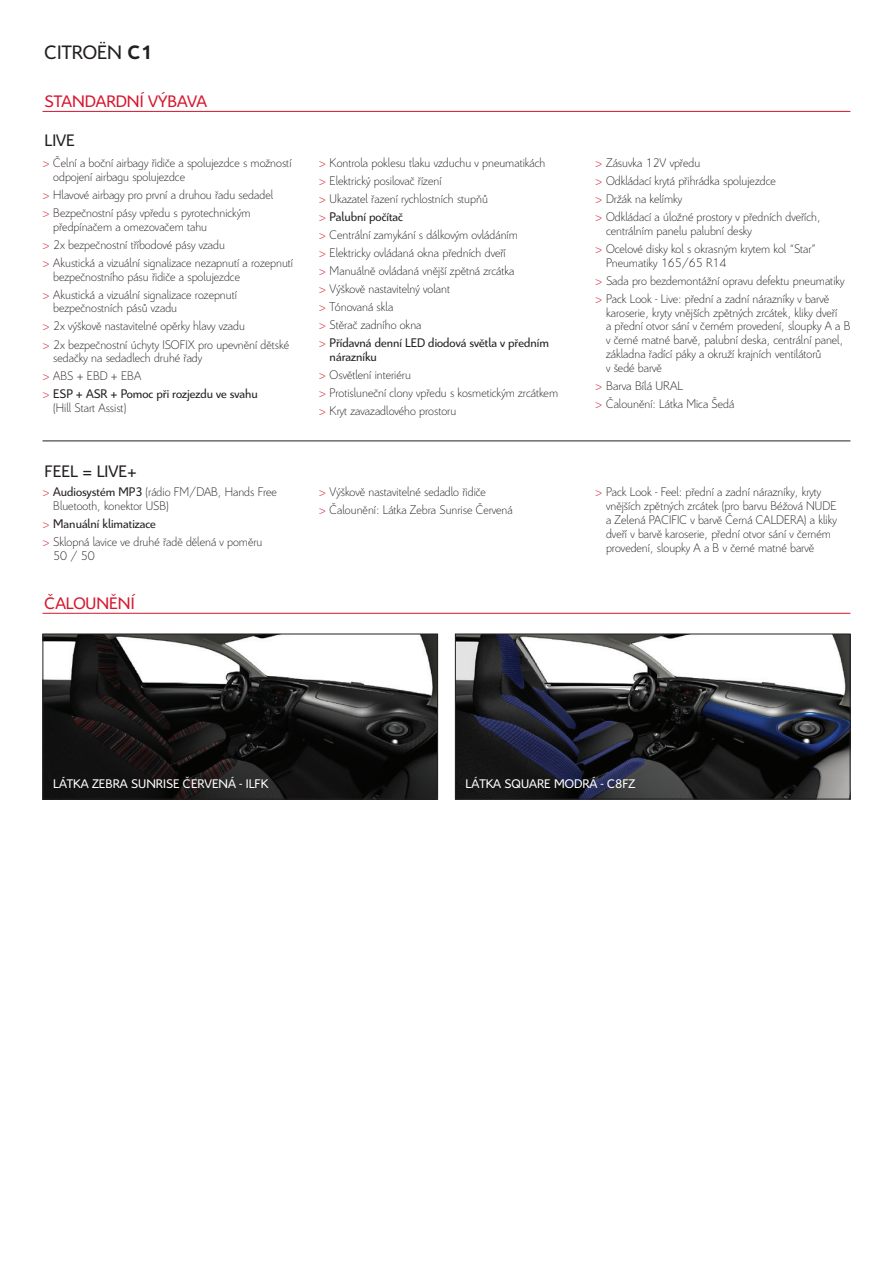
<style>
.page{position:relative;width:893px;height:1263px;background:#fff}
.page>*{position:absolute;margin:0;border:0;box-sizing:border-box;transform-origin:0 0}
.t1{font:21px "Citroen CE";color:#231f20}
.t2{font:18px "Citroen CE";letter-spacing:.155em;color:#d7162e}
.t3{font:18px "Citroen CE";color:#231f20}
.t4{font:300 13.5px/18px "Citroen CE";color:#231f20}
.t5{font:13.5px "Citroen CE";letter-spacing:.16em;color:#fff}
.t6{font:13.5px "Citroen CE";color:#fff}
.s1{font-weight:700}
.s2{color:#d7162e}
.s3{font-weight:400}
</style>
<div class="page">
<hr style="left:43px;top:613px;width:807px;height:1px;background:#d7162e">
<img style="left:45px;top:636px;width:391px;height:161px">
<div style="left:43px;top:634px;width:395px;height:165px;border:1px solid #231f20"></div>
<hr style="left:43px;top:111px;width:807px;height:1px;background:#d7162e">
<hr style="left:43px;top:440px;width:807px;height:1px;background:#231f20">
<img style="left:457px;top:636px;width:391px;height:161px">
<div style="left:455px;top:634px;width:395px;height:165px;border:1px solid #231f20"></div>
<h1 class="t1" style="left:45px;top:39px;width:109px">citroËn <span class="s1">C1</span></h1>
<h2 class="t2" style="left:45px;top:90px;width:144px">standardní výbava</h2>
<h2 class="t3" style="left:45px;top:129px;width:30px">LIVE</h2>
<p class="t4" style="left:53px;top:157px;width:240px;line-height:13.8px;text-indent:-11px"><span class="s2">&gt;</span> Čelní a boční airbagy řidiče a spolujezdce s možností odpojení airbagu spolujezdce</p>
<p class="t4" style="left:43px;top:186px;width:232px"><span class="s2">&gt;</span> Hlavové airbagy pro první a druhou řadu sedadel <span class="s2">&gt;</span> Bezpečnostní pásy vpředu s pyrotechnickým</p>
<p class="t4" style="left:43px;top:218px;width:252px;text-indent:11px">předpínačem a omezovačem tahu<br><span class="s2">&gt;</span> 2x bezpečnostní tříbodové pásy vzadu<br><span class="s2">&gt;</span> Akustická a vizuální signalizace nezapnutí a rozepnutí</p>
<p class="t4" style="left:43px;top:268px;width:199px;text-align:right">bezpečnostního pásu řidiče a spolujezdce <span class="s2">&gt;</span> Akustická a vizuální signalizace rozepnutí</p>
<p class="t4" style="left:43px;top:300px;width:248px;text-indent:11px">bezpečnostních pásů vzadu<br><span class="s2">&gt;</span> 2x výškově nastavitelné opěrky hlavy vzadu<br><span class="s2">&gt;</span> 2x bezpečnostní úchyty ISOFIX pro upevnění dětské</p>
<p class="t4" style="left:43px;top:350px;width:217px;text-indent:11px">sedačky na sedadlech druhé řady<br><span class="s2">&gt;</span> ABS + EBD + EBA<br><span class="s2">&gt;</span> <span class="s3">ESP + ASR + Pomoc při rozjezdu ve svahu</span></p>
<p class="t4" style="left:53px;top:400px;width:75px">(Hill Start Assist)</p>
<h2 class="t3" style="left:45px;top:459px;width:94px">FEEL = LIVE+</h2>
<p class="t4" style="left:53px;top:486px;width:225px;line-height:13.8px;text-indent:-11px"><span class="s2">&gt;</span> <span class="s3">Audiosystém MP3</span> (rádio FM/DAB, Hands Free<br>Bluetooth, konektor USB)</p>
<p class="t4" style="left:43px;top:516px;width:221px"><span class="s2">&gt;</span> <span class="s3">Manuální klimatizace<br></span><span class="s2">&gt;</span> Sklopná lavice ve druhé řadě dělená v poměru</p>
<p class="t4" style="left:53px;top:548px;width:43px">50 / 50</p>
<h2 class="t2" style="left:45px;top:591px;width:33px">ČALOUN</h2>
<h2 class="t2" style="left:109px;top:591px;width:27px">ĚnÍ</h2>
<p class="t4" style="left:319px;top:155px;width:232px"><span class="s2">&gt;</span> Kontrola poklesu tlaku vzduchu v pneumatikách <span class="s2">&gt;</span> Elektrický posilovač řízení<br><span class="s2">&gt;</span> Ukazatel řazení rychlostních stupňů<br><span class="s2">&gt;</span> <span class="s3">Palubní počítač<br></span><span class="s2">&gt;</span> Centrální zamykání s dálkovým ovládáním<br><span class="s2">&gt;</span> Elektricky ovládaná okna předních dveří<br><span class="s2">&gt;</span> Manuálně ovládaná vnější zpětná zrcátka<br><span class="s2">&gt;</span> Výškově nastavitelný volant<br><span class="s2">&gt;</span> Tónovaná skla<br><span class="s2">&gt;</span> Stěrač zadního okna<br><span class="s2">&gt;</span> <span class="s3">Přídavná denní LED diodová světla v předním</span></p>
<p class="t4" style="left:319px;top:349px;width:241px;text-indent:11px"><span class="s3">nárazníku<br></span><span class="s2">&gt;</span> Osvětlení interiéru<br><span class="s2">&gt;</span> Protisluneční clony vpředu s kosmetickým zrcátkem <span class="s2">&gt;</span> Kryt zavazadlového prostoru</p>
<p class="t4" style="left:595px;top:155px;width:227px"><span class="s2">&gt;</span> Zásuvka 12V vpředu<br><span class="s2">&gt;</span> Odkládací krytá přihrádka spolujezdce<br><span class="s2">&gt;</span> Držák na kelímky<br><span class="s2">&gt;</span> Odkládací a úložné prostory v předních dveřích,</p>
<p class="t4" style="left:595px;top:222px;width:222px;text-indent:11px">centrálním panelu palubní desky<br><span class="s2">&gt;</span> Ocelové disky kol s okrasným krytem kol “Star”</p>
<p class="t4" style="left:595px;top:254px;width:251px;text-indent:11px">Pneumatiky 165/65 R14<br><span class="s2">&gt;</span> Sada pro bezdemontážní opravu defektu pneumatiky <span class="s2">&gt;</span> Pack Look - Live: přední a zadní nárazníky v barvě</p>
<p class="t4" style="left:606px;top:306px;width:246px;line-height:13.8px">karoserie, kryty vnějších zpětných zrcátek, kliky dveří<br>a přední otvor sání v černém provedení, sloupky A a B v černé matné barvě, palubní deska, centrální panel, základna řadící páky a okruží krajních ventilátorů<br>v šedé barvě</p>
<p class="t4" style="left:595px;top:377px;width:140px"><span class="s2">&gt;</span> Barva Bílá URAL<br><span class="s2">&gt;</span> Čalounění: Látka Mica Šedá</p>
<p class="t4" style="left:319px;top:484px;width:195px"><span class="s2">&gt;</span> Výškově nastavitelné sedadlo řidiče<br><span class="s2">&gt;</span> Čalounění: Látka Zebra Sunrise Červená</p>
<p class="t4" style="left:606px;top:486px;width:232px;line-height:13.8px;text-indent:-11px"><span class="s2">&gt;</span> Pack Look - Feel: přední a zadní nárazníky, kryty vnějších zpětných zrcátek (pro barvu Béžová NUDE a Zelená PACIFIC v barvě Černá CALDERA) a kliky dveří v barvě karoserie, přední otvor sání v černém provedení, sloupky A a B v černé matné barvě</p>
<p class="t5" style="left:53px;top:775px;width:217px">Látka Zebra Sunrise Červená - ILFK</p>
<p class="t6" style="left:466px;top:775px;width:171px">Látka Square Modrá - C8FZ</p>
</div>
